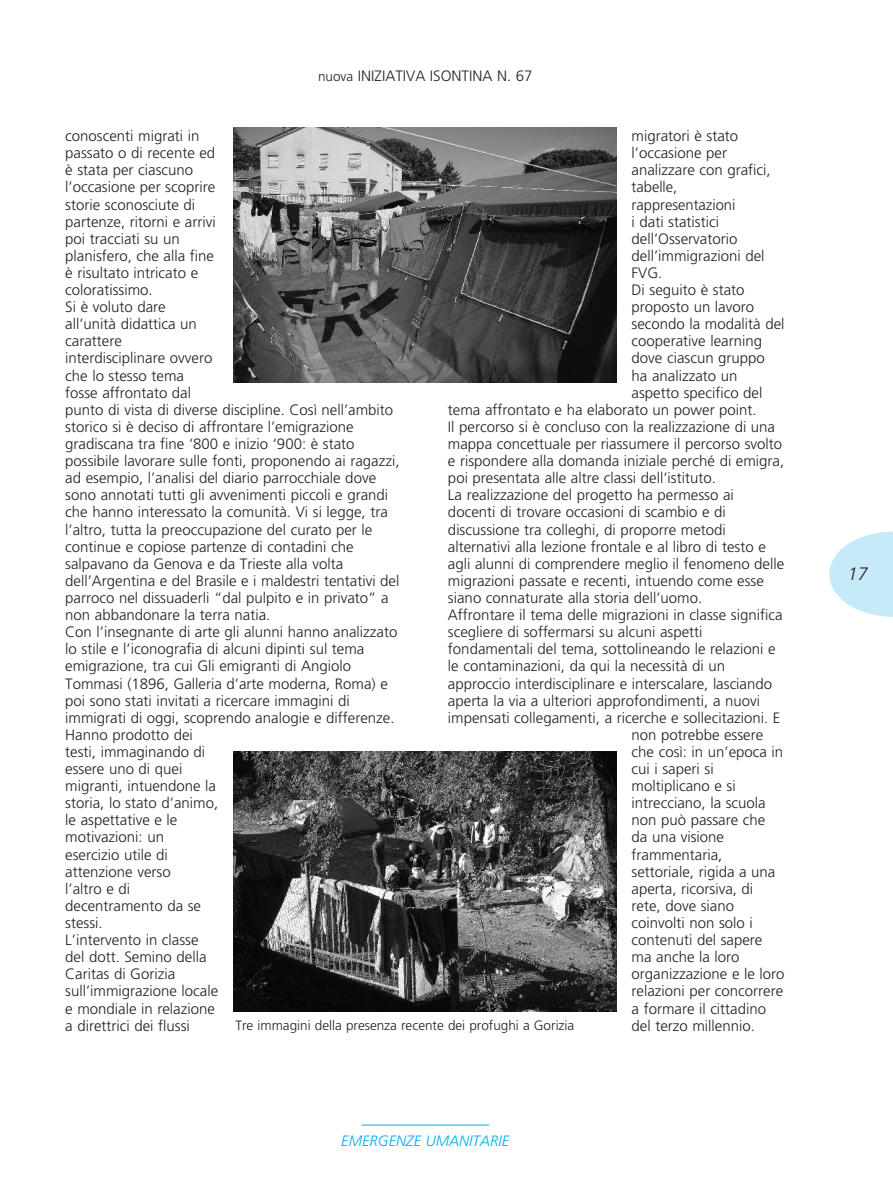
<style>
.page{position:relative;width:893px;height:1191px;background:#fff}
.page>*{position:absolute;margin:0;border:0;box-sizing:border-box;transform-origin:0 0}
.t1{font:18px "Frutiger Light Italic Yu";color:#231f20}
.t2{font:15px/17.1px "Frutiger Light Yu";color:#231f20}
.t3{font:15px "Frutiger Light Italic Yu";color:#00aeef}
.t4{font:13.5px "Frutiger Light Yu";color:#231f20}
.s1{font-size:13.5px}
</style>
<div class="page">
<svg style="left:829px;top:531px;width:64px;height:86px"></svg>
<hr style="left:361px;top:1124px;width:128px;height:1px;background:#00aeef">
<img style="left:234px;top:128px;width:383px;height:255px">
<img style="left:234px;top:752px;width:383px;height:259px">
<p class="t2" style="left:318px;top:67px;width:216px"><span class="s1">nuova</span> INIZIATIVA ISONTINA N. 67</p>
<p class="t2" style="left:65px;top:127px;width:336px">conoscenti migrati in<br>passato o di recente ed<br>è stata per ciascuno<br>l’occasione per scoprire<br>storie sconosciute di<br>partenze, ritorni e arrivi<br>poi tracciati su un<br>planisfero, che alla fine<br>è risultato intricato e<br>coloratissimo.<br>Si è voluto dare<br>all’unità didattica un<br>carattere<br>interdisciplinare ovvero<br>che lo stesso tema<br>fosse affrontato dal<br>punto di vista di diverse discipline. Così nell’ambito storico si è deciso di affrontare l’emigrazione gradiscana tra fine ‘800 e inizio ‘900: è stato possibile lavorare sulle fonti, proponendo ai ragazzi, ad esempio, l’analisi del diario parrocchiale dove sono annotati tutti gli avvenimenti piccoli e grandi che hanno interessato la comunità. Vi si legge, tra l’altro, tutta la preoccupazione del curato per le continue e copiose partenze di contadini che salpavano da Genova e da Trieste alla volta dell’Argentina e del Brasile e i maldestri tentativi del parroco nel dissuaderli “dal pulpito e in privato” a non abbandonare la terra natia.<br>Con l’insegnante di arte gli alunni hanno analizzato lo stile e l’iconografia di alcuni dipinti sul tema emigrazione, tra cui Gli emigranti di Angiolo<br>Tommasi (1896, Galleria d’arte moderna, Roma) e poi sono stati invitati a ricercare immagini di immigrati di oggi, scoprendo analogie e differenze.<br>Hanno prodotto dei<br>testi, immaginando di<br>essere uno di quei<br>migranti, intuendone la<br>storia, lo stato d’animo,<br>le aspettative e le<br>motivazioni: un<br>esercizio utile di<br>attenzione verso<br>l’altro e di<br>decentramento da se<br>stessi.<br>L’intervento in classe<br>del dott. Semino della<br>Caritas di Gorizia<br>sull’immigrazione locale<br>e mondiale in relazione<br>a direttrici dei flussi</p>
<p class="t2" style="left:632px;top:127px;width:108px">migratori è stato</p>
<p class="t2" style="left:632px;top:144px;width:97px">l’occasione per</p>
<p class="t2" style="left:632px;top:162px;width:141px">analizzare con grafici,</p>
<p class="t2" style="left:632px;top:179px;width:47px">tabelle,</p>
<p class="t2" style="left:632px;top:196px;width:105px">rappresentazioni</p>
<p class="t2" style="left:632px;top:213px;width:89px">i dati statistici</p>
<p class="t2" style="left:632px;top:230px;width:107px">dell’Osservatorio</p>
<p class="t2" style="left:632px;top:247px;width:134px">dell’immigrazioni del</p>
<p class="t2" style="left:632px;top:264px;width:32px">FVG.</p>
<p class="t2" style="left:632px;top:281px;width:114px">Di seguito è stato</p>
<p class="t2" style="left:632px;top:298px;width:124px">proposto un lavoro</p>
<p class="t2" style="left:632px;top:315px;width:154px">secondo la modalità del</p>
<p class="t2" style="left:632px;top:333px;width:132px">cooperative learning</p>
<p class="t2" style="left:632px;top:350px;width:135px">dove ciascun gruppo</p>
<p class="t2" style="left:632px;top:367px;width:107px">ha analizzato un</p>
<p class="t2" style="left:632px;top:384px;width:132px">aspetto specifico del</p>
<p class="t2" style="left:448px;top:401px;width:310px">tema affrontato e ha elaborato un power point.</p>
<p class="t2" style="left:448px;top:418px;width:329px">Il percorso si è concluso con la realizzazione di una</p>
<p class="t2" style="left:448px;top:435px;width:336px">mappa concettuale per riassumere il percorso svolto</p>
<p class="t2" style="left:448px;top:452px;width:338px">e rispondere alla domanda iniziale perché di emigra,</p>
<p class="t2" style="left:448px;top:469px;width:269px">poi presentata alle altre classi dell’istituto.</p>
<p class="t2" style="left:448px;top:486px;width:287px">La realizzazione del progetto ha permesso ai</p>
<p class="t2" style="left:448px;top:504px;width:279px">docenti di trovare occasioni di scambio e di</p>
<p class="t2" style="left:448px;top:521px;width:279px">discussione tra colleghi, di proporre metodi</p>
<p class="t2" style="left:448px;top:538px;width:319px">alternativi alla lezione frontale e al libro di testo e</p>
<p class="t2" style="left:448px;top:555px;width:338px">agli alunni di comprendere meglio il fenomeno delle</p>
<p class="t2" style="left:448px;top:572px;width:317px">migrazioni passate e recenti, intuendo come esse</p>
<p class="t2" style="left:448px;top:589px;width:256px">siano connaturate alla storia dell’uomo.</p>
<p class="t2" style="left:448px;top:606px;width:336px">Affrontare il tema delle migrazioni in classe significa</p>
<p class="t2" style="left:448px;top:623px;width:256px">scegliere di soffermarsi su alcuni aspetti</p>
<p class="t2" style="left:448px;top:640px;width:329px">fondamentali del tema, sottolineando le relazioni e</p>
<p class="t2" style="left:448px;top:657px;width:279px">le contaminazioni, da qui la necessità di un</p>
<p class="t2" style="left:448px;top:675px;width:326px">approccio interdisciplinare e interscalare, lasciando</p>
<p class="t2" style="left:448px;top:692px;width:314px">aperta la via a ulteriori approfondimenti, a nuovi</p>
<p class="t2" style="left:448px;top:709px;width:334px">impensati collegamenti, a ricerche e sollecitazioni. E</p>
<p class="t2" style="left:632px;top:726px;width:133px">non potrebbe essere</p>
<p class="t2" style="left:632px;top:743px;width:153px">che così: in un’epoca in</p>
<p class="t2" style="left:632px;top:760px;width:84px">cui i saperi si</p>
<p class="t2" style="left:632px;top:777px;width:106px">moltiplicano e si</p>
<p class="t2" style="left:632px;top:794px;width:136px">intrecciano, la scuola</p>
<p class="t2" style="left:632px;top:811px;width:135px">non può passare che</p>
<p class="t2" style="left:632px;top:828px;width:94px">da una visione</p>
<p class="t2" style="left:632px;top:846px;width:92px">frammentaria,</p>
<p class="t2" style="left:632px;top:863px;width:145px">settoriale, rigida a una</p>
<p class="t2" style="left:632px;top:880px;width:123px">aperta, ricorsiva, di</p>
<p class="t2" style="left:632px;top:897px;width:104px">rete, dove siano</p>
<p class="t2" style="left:632px;top:914px;width:123px">coinvolti non solo i</p>
<p class="t2" style="left:632px;top:931px;width:132px">contenuti del sapere</p>
<p class="t2" style="left:632px;top:948px;width:109px">ma anche la loro</p>
<p class="t2" style="left:632px;top:965px;width:154px">organizzazione e le loro</p>
<p class="t2" style="left:632px;top:982px;width:153px">relazioni per concorrere</p>
<p class="t2" style="left:632px;top:999px;width:136px">a formare il cittadino</p>
<p class="t4" style="left:235px;top:1017px;width:340px">Tre immagini della presenza recente dei profughi a Gorizia</p>
<p class="t2" style="left:632px;top:1017px;width:125px">del terzo millennio.</p>
<p class="t3" style="left:341px;top:1132px;width:169px">EMERGENZE UMANITARIE</p>
<p class="t1" style="left:848px;top:563px;width:22px">17</p>
</div>
